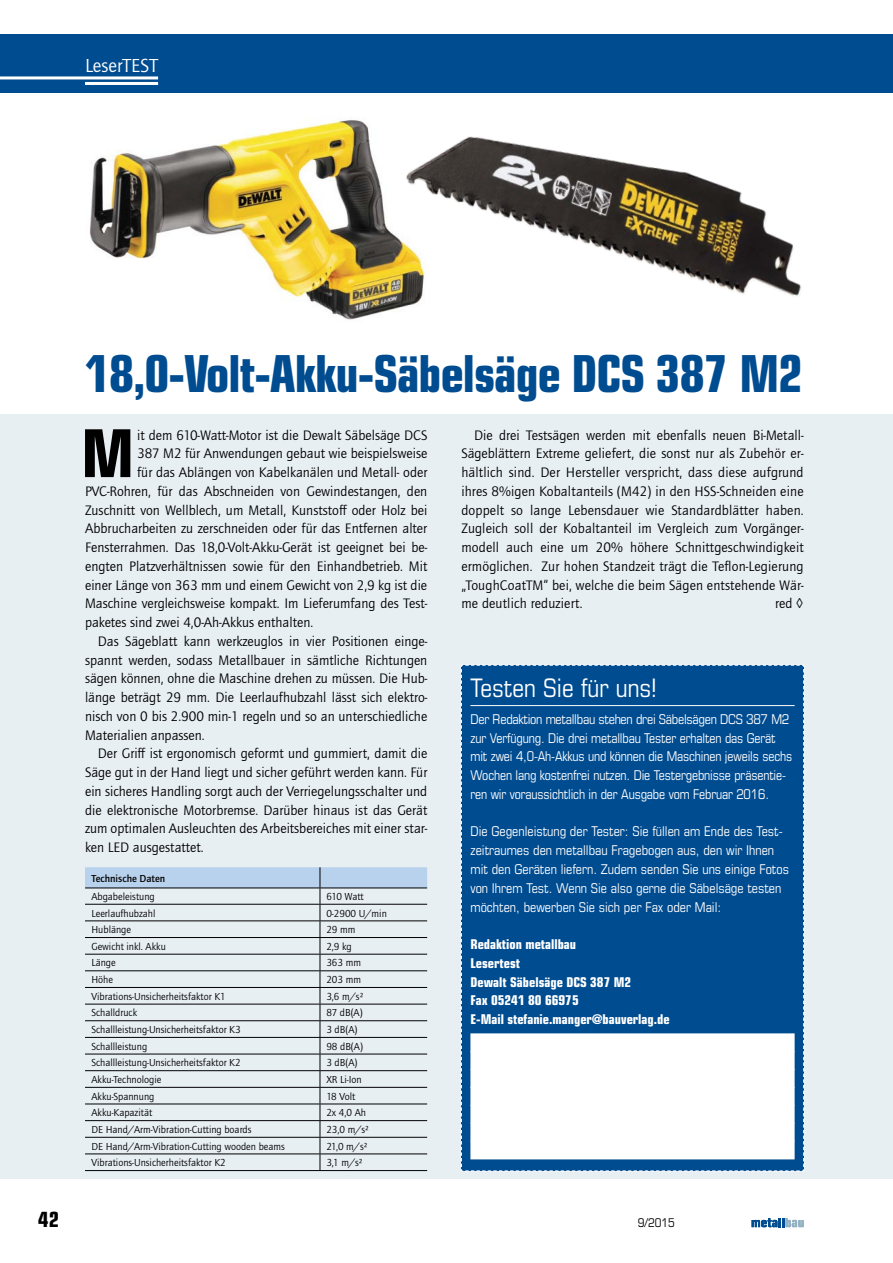
<style>
.page{position:relative;width:893px;height:1263px;background:#fff}
.page>*{position:absolute;margin:0;border:0;box-sizing:border-box;transform-origin:0 0}
.t1{font:700 condensed 66px "Eurostile LT Std";color:#000}
.t2{font:700 condensed 51px "Eurostile LT Std";letter-spacing:-.02em;color:#004c90}
.t3{font:condensed 25.5px "Eurostile LT Std";color:#fff}
.t4{font:700 condensed 21px "Eurostile LT Std";color:#000}
.t5{font:19.5px "Quay Sans ITC Std";color:#fff}
.t6{font:14.25px/18.8px "Quay Sans ITC Std";color:#000;text-align:justify}
.t7{font:condensed 13.5px/18.8px "Eurostile LT Std";letter-spacing:-.01em;color:#fff}
.t8{font:700 condensed 13.5px/18.8px "Eurostile LT Std";color:#fff}
.t9{font:condensed 12px "Eurostile LT Std";color:#000}
.t10{font:10.5px "Quay Sans ITC Std";color:#000}
.t11{font:500 10.5px "Quay Sans ITC Std";color:#000}
</style>
<div class="page">
<svg style="left:752px;top:1218px;width:52px;height:9px"></svg>
<div style="left:0;top:414px;width:893px;height:765px;background:#e8eff3"></div>
<img style="left:89px;top:119px;width:332px;height:201px">
<svg style="left:461px;top:665px;width:343px;height:507px;background:#3d77aa"></svg>
<img style="left:405px;top:136px;width:396px;height:163px">
<svg style="left:85px;top:867px;width:342px;height:303px"></svg>
<hr style="left:85px;top:887px;width:235px;height:1px;background:#000">
<hr style="left:320px;top:887px;width:107px;height:1px;background:#000">
<hr style="left:85px;top:904px;width:235px;height:1px;background:#000">
<hr style="left:320px;top:904px;width:107px;height:1px;background:#000">
<hr style="left:85px;top:920px;width:235px;height:1px;background:#000">
<hr style="left:320px;top:920px;width:107px;height:1px;background:#000">
<hr style="left:85px;top:937px;width:235px;height:1px;background:#000">
<hr style="left:320px;top:937px;width:107px;height:1px;background:#000">
<hr style="left:85px;top:954px;width:235px;height:1px;background:#000">
<hr style="left:320px;top:954px;width:107px;height:1px;background:#000">
<hr style="left:85px;top:970px;width:235px;height:1px;background:#000">
<hr style="left:320px;top:970px;width:107px;height:1px;background:#000">
<hr style="left:85px;top:987px;width:235px;height:1px;background:#000">
<hr style="left:320px;top:987px;width:107px;height:1px;background:#000">
<hr style="left:85px;top:1004px;width:235px;height:1px;background:#000">
<hr style="left:320px;top:1004px;width:107px;height:1px;background:#000">
<hr style="left:85px;top:1020px;width:235px;height:1px;background:#000">
<hr style="left:320px;top:1020px;width:107px;height:1px;background:#000">
<hr style="left:85px;top:1037px;width:235px;height:1px;background:#000">
<hr style="left:320px;top:1037px;width:107px;height:1px;background:#000">
<hr style="left:85px;top:1054px;width:235px;height:1px;background:#000">
<hr style="left:320px;top:1054px;width:107px;height:1px;background:#000">
<hr style="left:85px;top:1070px;width:235px;height:1px;background:#000">
<hr style="left:320px;top:1070px;width:107px;height:1px;background:#000">
<hr style="left:85px;top:1087px;width:235px;height:1px;background:#000">
<hr style="left:320px;top:1087px;width:107px;height:1px;background:#000">
<hr style="left:85px;top:1103px;width:235px;height:1px;background:#000">
<hr style="left:320px;top:1103px;width:107px;height:1px;background:#000">
<hr style="left:85px;top:1120px;width:235px;height:1px;background:#000">
<hr style="left:320px;top:1120px;width:107px;height:1px;background:#000">
<hr style="left:85px;top:1137px;width:235px;height:1px;background:#000">
<hr style="left:320px;top:1137px;width:107px;height:1px;background:#000">
<hr style="left:85px;top:1153px;width:235px;height:1px;background:#000">
<hr style="left:320px;top:1153px;width:107px;height:1px;background:#000">
<hr style="left:85px;top:1170px;width:235px;height:1px;background:#000">
<hr style="left:320px;top:1170px;width:107px;height:1px;background:#000">
<div style="left:0;top:34px;width:893px;height:58px;background:#004c90"></div>
<hr style="left:85px;top:82px;width:73px;height:3px;background:#fff">
<hr style="left:0;top:76px;width:158px;height:3px;background:#fff">
<h3 class="t5" style="left:85px;top:55px;width:48px">Lesertest</h3>
<h2 class="t2" style="left:85px;top:343px;width:720px">18,0-Volt-Akku-Säbelsäge DCS 387 M2</h2>
<h1 class="t1" style="left:81px;top:413px;width:54px">M</h1>
<p class="t6" style="left:137px;top:426px;width:292px">it dem 610-Watt-Motor ist die Dewalt Säbelsäge DCS</p>
<p class="t6" style="left:137px;top:444px;width:292px">387 M2 für Anwendungen gebaut wie beispielsweise</p>
<p class="t6" style="left:137px;top:463px;width:292px">für das Ablängen von Kabelkanälen und Metall- oder</p>
<p class="t6" style="left:85px;top:482px;width:344px">PVC-Rohren, für das Abschneiden von Gewindestangen, den</p>
<p class="t6" style="left:85px;top:501px;width:344px">Zuschnitt von Wellblech, um Metall, Kunststoff oder Holz bei</p>
<p class="t6" style="left:85px;top:519px;width:344px">Abbrucharbeiten zu zerschneiden oder für das Entfernen alter</p>
<p class="t6" style="left:85px;top:538px;width:344px">Fensterrahmen. Das 18,0-Volt-Akku-Gerät ist geeignet bei be-</p>
<p class="t6" style="left:85px;top:557px;width:344px">engten Platzverhältnissen sowie für den Einhandbetrieb. Mit</p>
<p class="t6" style="left:85px;top:576px;width:344px">einer Länge von 363 mm und einem Gewicht von 2,9 kg ist die</p>
<p class="t6" style="left:85px;top:594px;width:344px">Maschine vergleichsweise kompakt. Im Lieferumfang des Test-</p>
<p class="t6" style="left:85px;top:613px;width:230px">paketes sind zwei 4,0-Ah-Akkus enthalten.</p>
<p class="t6" style="left:98px;top:632px;width:331px">Das Sägeblatt kann werkzeuglos in vier Positionen einge-</p>
<p class="t6" style="left:85px;top:651px;width:344px">spannt werden, sodass Metallbauer in sämtliche Richtungen</p>
<p class="t6" style="left:85px;top:669px;width:344px">sägen können, ohne die Maschine drehen zu müssen. Die Hub-</p>
<p class="t6" style="left:85px;top:688px;width:344px">länge beträgt 29 mm. Die Leerlaufhubzahl lässt sich elektro-</p>
<p class="t6" style="left:85px;top:707px;width:344px">nisch von 0 bis 2.900 min-1 regeln und so an unterschiedliche</p>
<p class="t6" style="left:85px;top:726px;width:121px">Materialien anpassen.</p>
<p class="t6" style="left:98px;top:744px;width:331px">Der Griff ist ergonomisch geformt und gummiert, damit die</p>
<p class="t6" style="left:85px;top:763px;width:344px">Säge gut in der Hand liegt und sicher geführt werden kann. Für</p>
<p class="t6" style="left:85px;top:782px;width:344px">ein sicheres Handling sorgt auch der Verriegelungsschalter und</p>
<p class="t6" style="left:85px;top:801px;width:344px">die elektronische Motorbremse. Darüber hinaus ist das Gerät</p>
<p class="t6" style="left:85px;top:820px;width:344px">zum optimalen Ausleuchten des Arbeitsbereiches mit einer star-</p>
<p class="t6" style="left:85px;top:838px;width:120px">ken LED ausgestattet.</p>
<p class="t11" style="left:91px;top:872px;width:75px">Technische Daten</p>
<p class="t10" style="left:91px;top:891px;width:65px">Abgabeleistung</p>
<p class="t10" style="left:326px;top:891px;width:39px">610 Watt</p>
<p class="t10" style="left:91px;top:907px;width:66px">Leerlaufhubzahl</p>
<p class="t10" style="left:326px;top:907px;width:62px">0-2900 U/min</p>
<p class="t10" style="left:91px;top:924px;width:41px">Hublänge</p>
<p class="t10" style="left:326px;top:924px;width:31px">29 mm</p>
<p class="t10" style="left:91px;top:940px;width:76px">Gewicht inkl. Akku</p>
<p class="t10" style="left:326px;top:940px;width:27px">2,9 kg</p>
<p class="t10" style="left:91px;top:957px;width:26px">Länge</p>
<p class="t10" style="left:326px;top:957px;width:36px">363 mm</p>
<p class="t10" style="left:91px;top:974px;width:23px">Höhe</p>
<p class="t10" style="left:326px;top:974px;width:36px">203 mm</p>
<p class="t10" style="left:91px;top:990px;width:136px">Vibrations-Unsicherheitsfaktor K1</p>
<p class="t10" style="left:326px;top:990px;width:39px">3,6 m/s²</p>
<p class="t10" style="left:91px;top:1007px;width:47px">Schalldruck</p>
<p class="t10" style="left:326px;top:1007px;width:38px">87 dB(A)</p>
<p class="t10" style="left:91px;top:1024px;width:151px">Schallleistung-Unsicherheitsfaktor K3</p>
<p class="t10" style="left:326px;top:1024px;width:33px">3 dB(A)</p>
<p class="t10" style="left:91px;top:1040px;width:57px">Schallleistung</p>
<p class="t10" style="left:326px;top:1040px;width:38px">98 dB(A)</p>
<p class="t10" style="left:91px;top:1057px;width:151px">Schallleistung-Unsicherheitsfaktor K2</p>
<p class="t10" style="left:326px;top:1057px;width:33px">3 dB(A)</p>
<p class="t10" style="left:91px;top:1074px;width:72px">Akku-Technologie</p>
<p class="t10" style="left:326px;top:1074px;width:37px">XR Li-Ion</p>
<p class="t10" style="left:91px;top:1090px;width:64px">Akku-Spannung</p>
<p class="t10" style="left:326px;top:1090px;width:30px">18 Volt</p>
<p class="t10" style="left:91px;top:1107px;width:62px">Akku-Kapazität</p>
<p class="t10" style="left:326px;top:1107px;width:41px">2x 4,0 Ah</p>
<p class="t10" style="left:91px;top:1124px;width:162px">DE Hand/Arm-Vibration-Cutting boards</p>
<p class="t10" style="left:326px;top:1124px;width:44px">23,0 m/s²</p>
<p class="t10" style="left:91px;top:1140px;width:195px">DE Hand/Arm-Vibration-Cutting wooden beams</p>
<p class="t10" style="left:326px;top:1140px;width:43px">21,0 m/s²</p>
<p class="t10" style="left:91px;top:1157px;width:136px">Vibrations-Unsicherheitsfaktor K2</p>
<p class="t10" style="left:326px;top:1157px;width:38px">3,1 m/s²</p>
<p class="t6" style="left:461px;top:426px;width:344px;text-indent:13px">Die drei Testsägen werden mit ebenfalls neuen Bi-Metall-Sägeblättern Extreme geliefert, die sonst nur als Zubehör er&shy;hältlich sind. Der Hersteller verspricht, dass diese aufgrund ihres 8%igen Kobaltanteils (M42) in den HSS-Schneiden eine doppelt so lange Lebensdauer wie Standardblätter haben.<br>Zugleich soll der Kobaltanteil im Vergleich zum Vorgänger&shy;modell auch eine um 20% höhere Schnittgeschwindigkeit ermöglichen. Zur hohen Standzeit trägt die Teflon-Legierung „ToughCoatTM“ bei, welche die beim Sägen entstehende Wär&shy;me deutlich reduziert.</p>
<p class="t6" style="left:775px;top:595px;width:30px">red ◊</p>
<h3 class="t3" style="left:470px;top:672px;width:188px">Testen Sie für uns!</h3>
<p class="t7" style="left:470px;top:709px;width:323px">Der Redaktion metallbau stehen drei Säbelsägen DCS 387 M2 zur Verfügung. Die drei metallbau Tester erhalten das Gerät mit zwei 4,0-Ah-Akkus und können die Maschinen jeweils sechs Wochen lang kostenfrei nutzen. Die Testergebnisse präsentie&shy;ren wir voraussichtlich in der Ausgabe vom Februar 2016.</p>
<p class="t7" style="left:470px;top:822px;width:320px">Die Gegenleistung der Tester: Sie füllen am Ende des Test&shy;zeitraumes den metallbau Fragebogen aus, den wir Ihnen mit den Geräten liefern. Zudem senden Sie uns einige Fotos von Ihrem Test. Wenn Sie also gerne die Säbelsäge testen möchten, bewerben Sie sich per Fax oder Mail:</p>
<p class="t8" style="left:470px;top:935px;width:201px">Redaktion metallbau<br>Lesertest<br>Dewalt Säbelsäge DCS 387 M2<br>Fax 05241 80 66975<br>E-Mail stefanie.manger@bauverlag.de</p>
<h3 class="t4" style="left:38px;top:1206px;width:23px">42</h3>
<p class="t9" style="left:638px;top:1216px;width:38px">9/2015</p>
</div>
